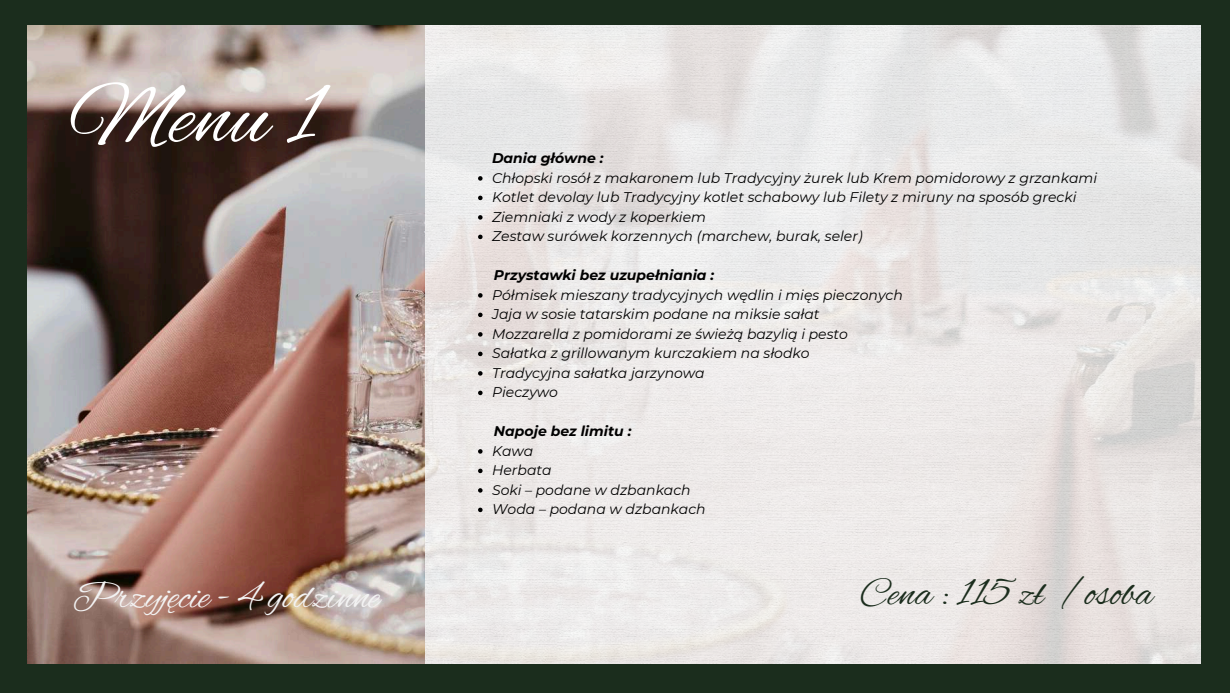
<style>
.page{position:relative;width:1230px;height:693px;background:#1b2d1d}
.page>*{position:absolute;margin:0;border:0;box-sizing:border-box;transform-origin:0 0}
.t1{font:90px "Alex Brush";color:#fff}
.t2{font:40px "Alex Brush";color:#f3f3f3}
.t3{font:40px "Alex Brush";color:#1b2d1d}
.t4{font:italic 14px/19.5px "Montserrat";color:#000}
.t5{font:italic 700 14px "Montserrat";color:#000}
</style>
<div class="page">
<img style="left:27px;top:25px;width:398px;height:638px">
<img style="left:425px;top:25px;width:776px;height:638px">
<svg style="left:478px;top:176px;width:5px;height:5px"></svg>
<svg style="left:478px;top:196px;width:5px;height:4px"></svg>
<svg style="left:478px;top:215px;width:5px;height:5px"></svg>
<svg style="left:478px;top:235px;width:5px;height:4px"></svg>
<svg style="left:478px;top:293px;width:5px;height:5px"></svg>
<svg style="left:478px;top:313px;width:5px;height:4px"></svg>
<svg style="left:478px;top:332px;width:5px;height:5px"></svg>
<svg style="left:478px;top:352px;width:5px;height:4px"></svg>
<svg style="left:478px;top:371px;width:5px;height:5px"></svg>
<svg style="left:478px;top:391px;width:5px;height:4px"></svg>
<svg style="left:478px;top:449px;width:5px;height:5px"></svg>
<svg style="left:478px;top:469px;width:5px;height:4px"></svg>
<svg style="left:478px;top:488px;width:5px;height:5px"></svg>
<svg style="left:478px;top:508px;width:5px;height:4px"></svg>
<h1 class="t1" style="left:69px;top:67px;width:251px">Menu 1</h1>
<p class="t5" style="left:492px;top:150px;width:113px">Dania główne :</p>
<p class="t4" style="left:492px;top:168px;width:607px">Chłopski rosół z makaronem lub Tradycyjny żurek lub Krem pomidorowy z grzankami Kotlet devolay lub Tradycyjny kotlet schabowy lub Filety z miruny na sposób grecki Ziemniaki z wody z koperkiem<br>Zestaw surówek korzennych (marchew, burak, seler)</p>
<p class="t5" style="left:494px;top:267px;width:222px">Przystawki bez uzupełniania :</p>
<p class="t4" style="left:492px;top:285px;width:412px">Półmisek mieszany tradycyjnych wędlin i mięs pieczonych Jaja w sosie tatarskim podane na miksie sałat<br>Mozzarella z pomidorami ze świeżą bazylią i pesto Sałatka z grillowanym kurczakiem na słodko<br>Tradycyjna sałatka jarzynowa<br>Pieczywo</p>
<p class="t5" style="left:494px;top:423px;width:139px">Napoje bez limitu :</p>
<p class="t4" style="left:492px;top:441px;width:215px">Kawa<br>Herbata<br>Soki – podane w dzbankach<br>Woda – podana w dzbankach</p>
<h2 class="t2" style="left:73px;top:574px;width:309px">Przyjęcie - 4 godzinne</h2>
<h2 class="t3" style="left:860px;top:571px;width:294px">Cena : 115 zł /osoba</h2>
</div>
